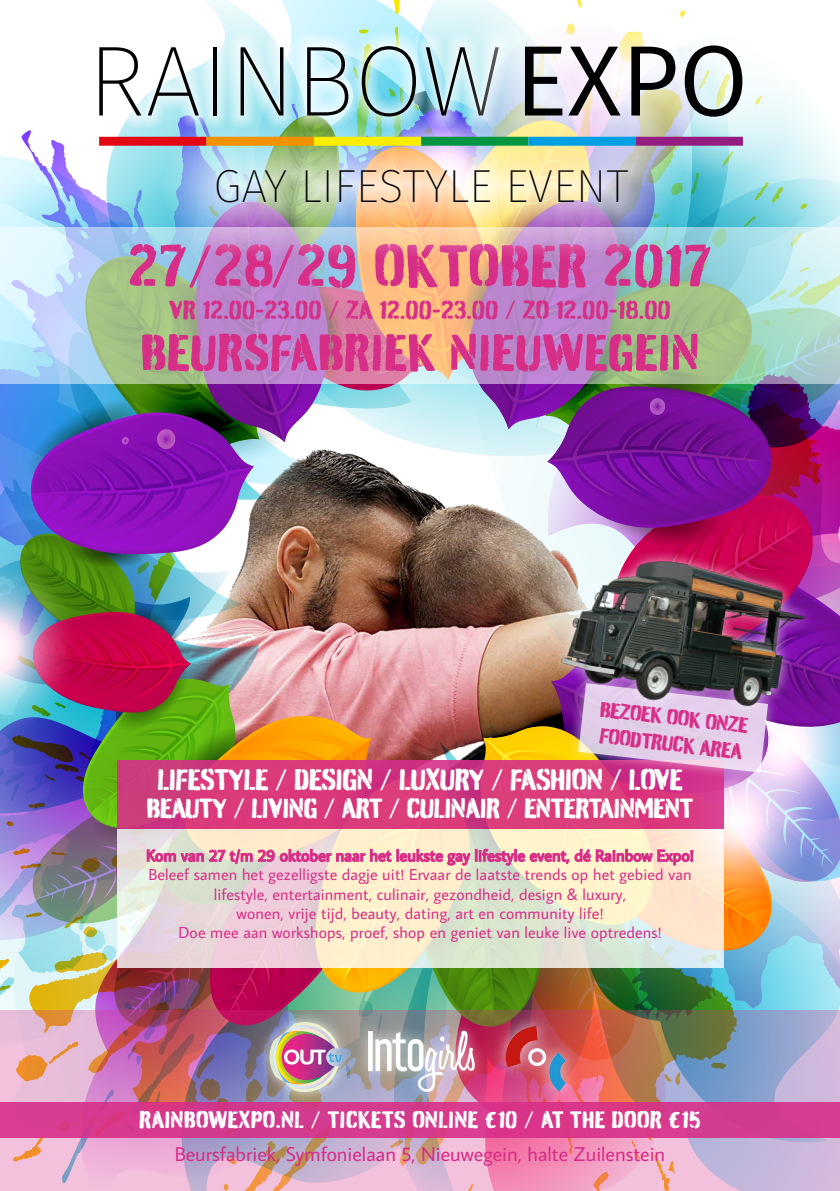
<style>
.page{position:relative;width:840px;height:1191px;background:#fff}
.page>*{position:absolute;margin:0;border:0;box-sizing:border-box;transform-origin:0 0}
.t1{font:200 100px "Fira Sans";color:#020203}
.t2{font:60px "Burnaby Stencil";letter-spacing:.03em;color:#d72f88}
.t3{font:52px "Burnaby Stencil";letter-spacing:.03em;color:#d72f88}
.t4{font:200 46.4px "Fira Sans";color:#020203}
.t5{font:30px "Burnaby Stencil";color:#fff}
.t6{font:28px "Burnaby Stencil";color:#fff}
.t7{font:26px "Burnaby Stencil";letter-spacing:.02em;color:#d72f88}
.t8{font:24px "Burnaby Stencil";letter-spacing:.03em;color:#fff}
.t9{font:22px/26.4px "Burnaby Stencil";color:#d72f88}
.t10{font:20px "Average Sans";color:#d72c87}
.t11{font:16px/19.2px "Average Sans";letter-spacing:.01em;color:#d72f88;text-align:center}
.s1{font-weight:400}
</style>
<div class="page">
<svg style="left:204px;top:0;width:207px;height:24px"></svg>
<img style="left:0;top:24px;width:839px;height:1167px">
<img style="left:538px;top:526px;width:280px;height:211px">
<img style="left:160px;top:130px;width:523px;height:129px">
<svg style="left:85px;top:31px;width:377px;height:99px"></svg>
<svg style="left:462px;top:0;width:342px;height:179px"></svg>
<div style="left:99px;top:137px;width:107px;height:9px;background:#e30613;border:2px solid #e30613"></div>
<div style="left:313px;top:137px;width:108px;height:9px;background:#ffed00;border:2px solid #ffed00"></div>
<div style="left:421px;top:137px;width:107px;height:9px;background:#009641;border:2px solid #009641"></div>
<div style="left:528px;top:137px;width:107px;height:9px;background:#009fe3;border:2px solid #009fe3"></div>
<div style="left:635px;top:137px;width:107px;height:9px;background:#951c81;border:2px solid #951c80"></div>
<div style="left:206px;top:137px;width:107px;height:9px;background:#f39200;border:2px solid #f39200"></div>
<h1 class="t1" style="left:87px;top:10px;width:662px">RAINBOW<span class="s1">EXPO</span></h1>
<h3 class="t4" style="left:213px;top:153px;width:416px">GAY LIFESTYLE EVENT</h3>
<h2 class="t2" style="left:129px;top:231px;width:583px">27/28/29 OKTOBER 2017</h2>
<h3 class="t7" style="left:169px;top:294px;width:502px">VR 12.00-23.00 / ZA 12.00-23.00 / ZO 12.00-18.00</h3>
<h3 class="t3" style="left:141px;top:322px;width:559px">BEURSFABRIEK NIEUWEGEIN</h3>
<h3 class="t9" style="left:601px;top:697px;width:150px;rotate:6deg">BEZOEK OOK ONZE<br>FOODTRUCK AREA</h3>
<h3 class="t5" style="left:157px;top:762px;width:526px">LIFESTYLE / DESIGN / LUXURY / FASHION / LOVE</h3>
<h3 class="t6" style="left:147px;top:791px;width:547px">BEAUTY / LIVING / ART / CULINAIR / ENTERTAINMENT</h3>
<p class="t11" style="left:148px;top:864px;width:544px">Beleef samen het gezelligste dagje uit! Ervaar de laatste trends op het gebied van lifestyle, entertainment, culinair, gezondheid, design &amp; luxury,<br>wonen, vrije tijd, beauty, dating, art en community life!<br>Doe mee aan workshops, proef, shop en geniet van leuke live optredens!</p>
<h3 class="t8" style="left:139px;top:1105px;width:562px">RAINBOWEXPO.NL / TICKETS ONLINE €10 / AT THE DOOR €15</h3>
<p class="t10" style="left:175px;top:1140px;width:491px">Beursfabriek, Symfonielaan 5, Nieuwegein, halte Zuilenstein</p>
</div>
